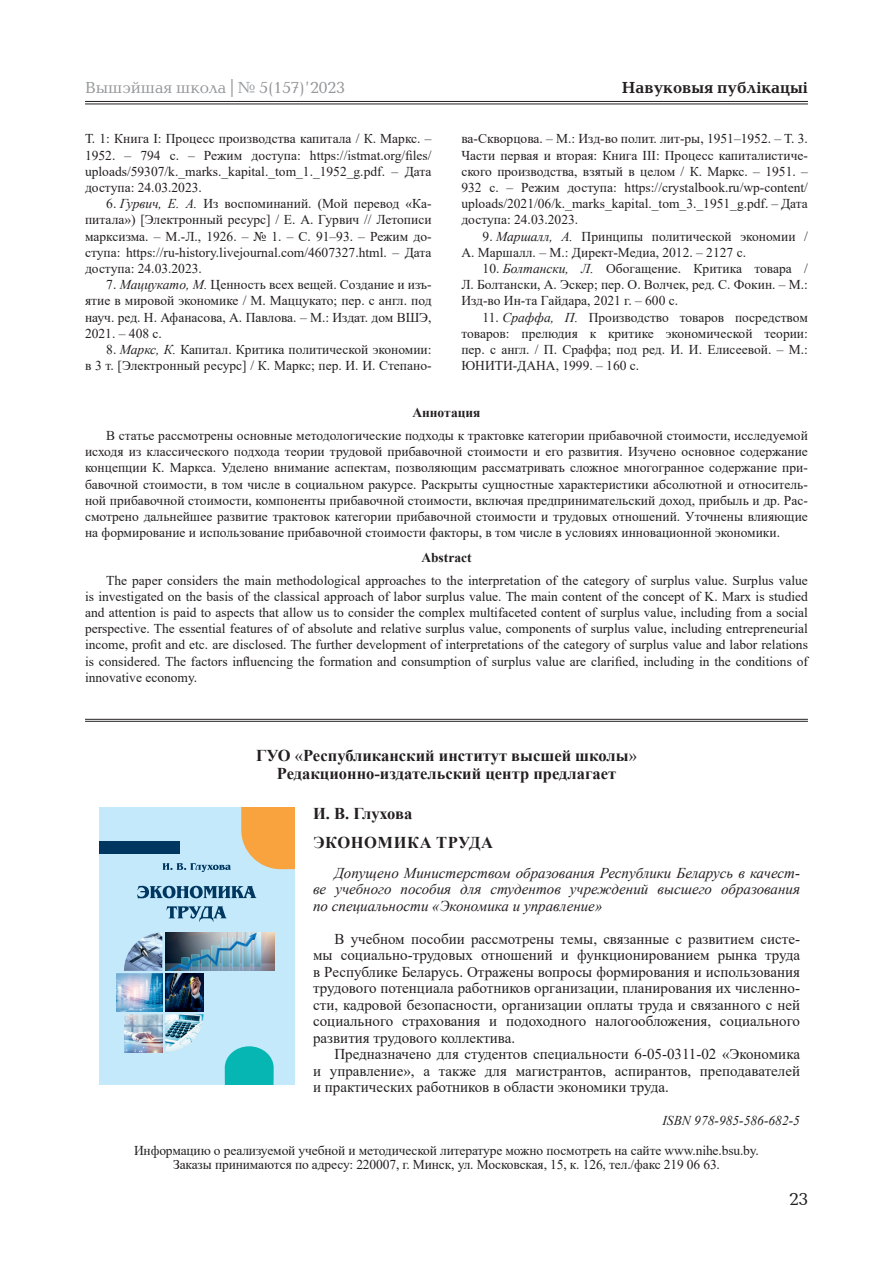
<style>
.page{position:relative;width:893px;height:1276px;background:#fff}
.page>*{position:absolute;margin:0;border:0;box-sizing:border-box;transform-origin:0 0}
.t1{font:18px "Baltica";color:#231f20}
.t2{font:700 16.5px/18.1px "Times New Roman";color:#231f20;text-align:center}
.t3{font:16.5px "Baltica C";color:#939598}
.t4{font:700 16.5px/29.2px "Times New Roman";letter-spacing:.025em;color:#231f20}
.t5{font:700 16.5px "Baltica C";color:#231f20}
.t6{font:15px/16.5px "Times New Roman";color:#231f20;text-align:justify}
.t7{font:italic 15px/16.5px "Times New Roman";color:#231f20;text-align:justify}
.t8{font:13.5px/16.2px "Times New Roman";color:#231f20;text-align:justify}
.t9{font:italic 13.5px "Times New Roman";color:#231f20}
.t10{font:700 13.5px "Times New Roman";color:#231f20}
.s1{font-style:italic}
.s2{font-weight:400}
</style>
<div class="page">
<hr style="left:85px;top:101px;width:723px;height:1px;background:#231f20">
<hr style="left:85px;top:104px;width:723px;height:1px;background:#231f20">
<hr style="left:85px;top:719px;width:723px;height:1px;background:#231f20">
<hr style="left:85px;top:721px;width:723px;height:1px;background:#231f20">
<img style="left:116px;top:924px;width:179px;height:160px">
<svg style="left:165px;top:973px;width:38px;height:38px"></svg>
<svg style="left:225px;top:1046px;width:49px;height:38px;background:#1ebcbb"></svg>
<svg style="left:116px;top:808px;width:179px;height:116px;background:#bed2d3"></svg>
<div style="left:99px;top:808px;width:17px;height:276px;background:#c4e9fa"></div>
<div style="left:99px;top:841px;width:81px;height:12px;background:#003761"></div>
<p class="t3" style="left:85px;top:79px;width:261px">Вышэйшая школа | № 5(157)’2023</p>
<p class="t5" style="left:622px;top:78px;width:188px">Навуковыя публікацыі</p>
<p class="t8" style="left:85px;top:130px;width:348px">Т. 1: Книга I: Процесс производства капитала / К. Маркс. – 1952. – 794 с. – Режим доступа: https://istmat.org/files/ uploads/59307/k._marks._kapital._tom_1._1952_g.pdf. – Дата доступа: 24.03.2023.</p>
<p class="t8" style="left:85px;top:195px;width:348px;text-indent:21px">6. <span class="s1">Гурвич, Е. А.</span> Из воспоминаний. (Мой перевод «Ка&shy;питала») [Электронный ресурс] / Е. А. Гурвич // Летописи марксизма. – М.-Л., 1926. – № 1. – С. 91–93. – Режим до&shy;ступа: https://ru-history.livejournal.com/4607327.html. – Дата доступа: 24.03.2023.</p>
<p class="t8" style="left:85px;top:276px;width:348px;text-indent:21px">7. <span class="s1">Маццукато, М.</span> Ценность всех вещей. Создание и изъ&shy;ятие в мировой экономике / М. Маццукато; пер. с англ. под науч. ред. Н. Афанасова, А. Павлова. – М.: Издат. дом ВШЭ, 2021. – 408 с.</p>
<p class="t8" style="left:85px;top:341px;width:348px;text-align:right">8. <span class="s1">Маркс, К.</span> Капитал. Критика политической экономии:<br>в 3 т. [Электронный ресурс] / К. Маркс; пер. И. И. Степано-</p>
<p class="t8" style="left:461px;top:130px;width:348px">ва-Скворцова. – М.: Изд-во полит. лит-ры, 1951–1952. – Т. 3.<br>Части первая и вторая: Книга III: Процесс капиталистиче&shy;ского производства, взятый в целом / К. Маркс. – 1951. – 932 с. – Режим доступа: https://crystalbook.ru/wp-content/ uploads/2021/06/k._marks_kapital._tom_3._1951_g.pdf. – Дата доступа: 24.03.2023.</p>
<p class="t8" style="left:461px;top:227px;width:348px;text-indent:21px">9. <span class="s1">Маршалл, А.</span> Принципы политической экономии /<br>А. Маршалл. – М.: Директ-Медиа, 2012. – 2127 с.</p>
<p class="t8" style="left:461px;top:260px;width:348px;text-indent:21px">10. <span class="s1">Болтански, Л.</span> Обогащение. Критика товара / Л. Болтански, А. Эскер; пер. О. Волчек, ред. С. Фокин. – М.:<br>Изд-во Ин-та Гайдара, 2021 г. – 600 с.</p>
<p class="t8" style="left:461px;top:308px;width:348px;text-indent:21px">11. <span class="s1">Сраффа, П.</span> Производство товаров посредством товаров: прелюдия к критике экономической теории: пер. с англ. / П. Сраффа; под ред. И. И. Елисеевой. – М.:<br>ЮНИТИ-ДАНА, 1999. – 160 с.</p>
<p class="t10" style="left:412px;top:403px;width:70px">Аннотация</p>
<p class="t8" style="left:85px;top:427px;width:724px;text-indent:21px">В статье рассмотрены основные методологические подходы к трактовке категории прибавочной стоимости, исследуемой исходя из классического подхода теории трудовой прибавочной стоимости и его развития. Изучено основное содержание концепции К. Маркса. Уделено внимание аспектам, позволяющим рассматривать сложное многогранное содержание при&shy;бавочной стоимости, в том числе в социальном ракурсе. Раскрыты сущностные характеристики абсолютной и относитель&shy;ной прибавочной стоимости, компоненты прибавочной стоимости, включая предпринимательский доход, прибыль и др. Рас&shy;смотрено дальнейшее развитие трактовок категории прибавочной стоимости и трудовых отношений. Уточнены влияющие на формирование и использование прибавочной стоимости факторы, в том числе в условиях инновационной экономики.</p>
<p class="t10" style="left:421px;top:548px;width:52px">Abstract</p>
<p class="t8" style="left:85px;top:571px;width:724px;text-indent:21px">The paper considers the main methodological approaches to the interpretation of the category of surplus value. Surplus value is investigated on the basis of the classical approach of labor surplus value. The main content of the concept of K. Marx is studied and attention is paid to aspects that allow us to consider the complex multifaceted content of surplus value, including from a social perspective. The essential features of of absolute and relative surplus value, components of surplus value, including entrepreneurial income, profit and etc. are disclosed. The further development of interpretations of the category of surplus value and labor relations is considered. The factors influencing the formation and consumption of surplus value are clarified, including in the conditions of innovative economy.</p>
<p class="t2" style="left:256px;top:746px;width:382px">ГУО <span class="s2">«</span>Республиканский институт высшей школы<span class="s2">»<br></span>Редакционно-издательский центр предлагает</p>
<p class="t4" style="left:313px;top:798px;width:181px">И. В. Глухова<br>ЭКОНОМИКА ТРУДА</p>
<p class="t7" style="left:313px;top:864px;width:488px;text-indent:21px">Допущено Министерством образования Республики Беларусь в качест&shy;ве учебного пособия для студентов учреждений высшего образования по специальности «Экономика и управление»</p>
<p class="t6" style="left:313px;top:930px;width:488px;text-indent:21px">В учебном пособии рассмотрены темы, связанные с развитием систе&shy;мы социально-трудовых отношений и функционированием рынка труда в Республике Беларусь. Отражены вопросы формирования и использования трудового потенциала работников организации, планирования их численно&shy;сти, кадровой безопасности, организации оплаты труда и связанного с ней социального страхования и подоходного налогообложения, социального развития трудового коллектива.</p>
<p class="t6" style="left:313px;top:1045px;width:488px;text-indent:21px">Предназначено для студентов специальности 6-05-0311-02 «Экономика и управление», а также для магистрантов, аспирантов, преподавателей и практических работников в области экономики труда.</p>
<p class="t9" style="left:662px;top:1111px;width:139px">ISBN 978-985-586-682-5</p>
<p class="t8" style="left:134px;top:1142px;width:626px;line-height:14.9px;text-align:center">Информацию о реализуемой учебной и методической литературе можно посмотреть на сайте www.nihe.bsu.by.<br>Заказы принимаются по адресу: 220007, г. Минск, ул. Московская, 15, к. 126, тел./факс 219 06 63.</p>
<h1 class="t1" style="left:789px;top:1190px;width:21px">23</h1>
</div>
